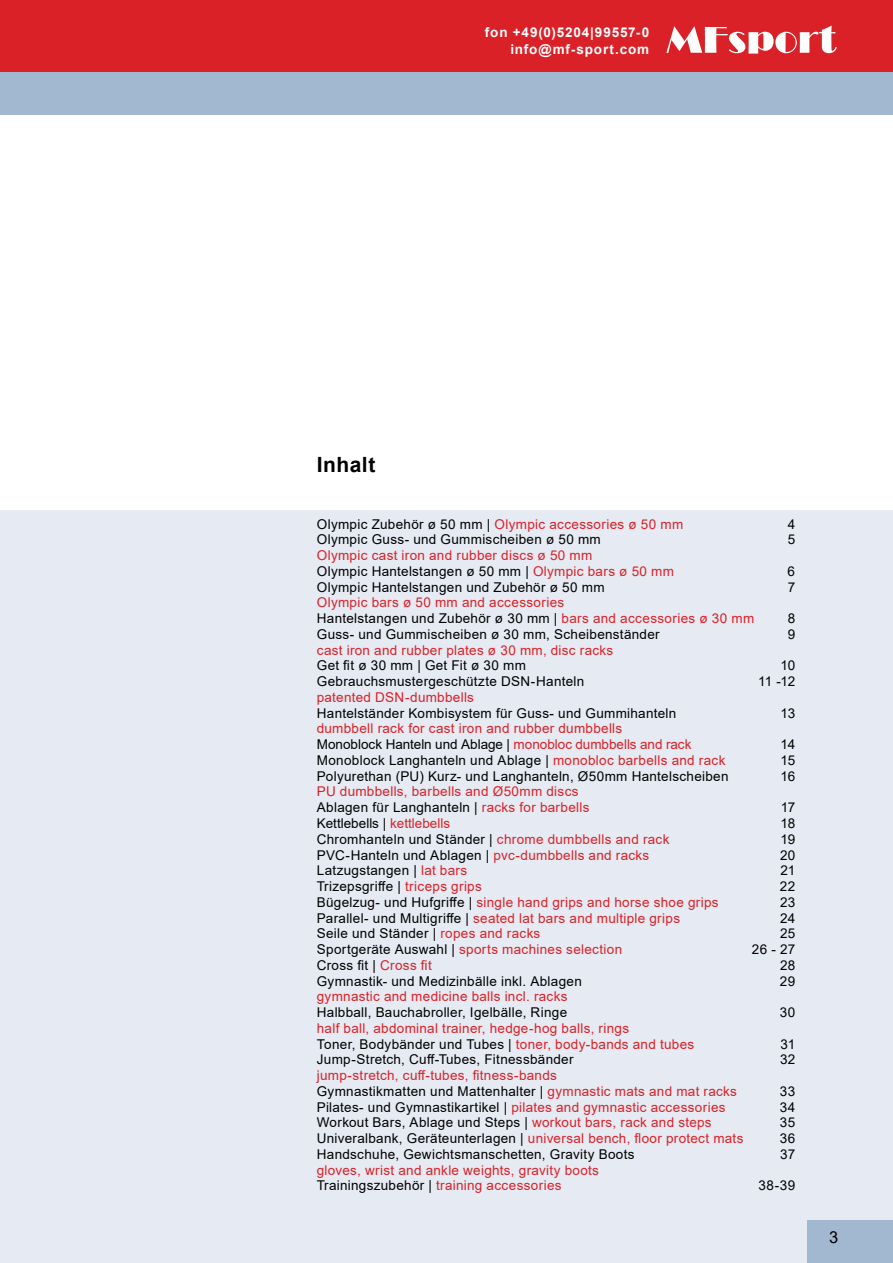
<style>
.page{position:relative;width:893px;height:1263px;background:#fff}
.page>*{position:absolute;margin:0;border:0;box-sizing:border-box;transform-origin:0 0}
.t1{font:700 21px "Arial";letter-spacing:.025em;color:#000}
.t2{font:16.5px "Arial";color:#000}
.t3{font:13.5px/15.8px "Arial";letter-spacing:.02em;color:#da2128}
.t4{font:13.5px "Arial";letter-spacing:.02em;color:#000}
.t5{font:700 13.5px/16.5px "Arial";letter-spacing:.065em;color:#fff;text-align:right}
.t6{font:13.5px "Arial";color:#000}
.s1{color:#000}
.s2{color:#da2128}
</style>
<div class="page">
<div style="left:0;top:0;width:893px;height:72px;background:#da2128"></div>
<svg style="left:667px;top:26px;width:170px;height:28px"></svg>
<div style="left:0;top:72px;width:893px;height:43px;background:#a2b7d0"></div>
<div style="left:0;top:510px;width:893px;height:753px;background:#e6eaf2"></div>
<div style="left:808px;top:1220px;width:85px;height:43px;background:#a2b7d0"></div>
<p class="t5" style="left:485px;top:25px;width:166px">fon +49(0)5204|99557-0 info@mf-sport.com</p>
<h1 class="t1" style="left:317px;top:450px;width:60px">Inhalt</h1>
<p class="t3" style="left:317px;top:516px;width:368px"><span class="s1">Olympic Zubehör ø 50 mm |</span> Olympic accessories ø 50 mm</p>
<p class="t4" style="left:788px;top:515px;width:9px">4</p>
<p class="t4" style="left:317px;top:530px;width:286px">Olympic Guss- und Gummischeiben ø 50 mm</p>
<p class="t4" style="left:788px;top:530px;width:9px">5</p>
<p class="t3" style="left:317px;top:547px;width:359px">Olympic cast iron and rubber discs ø 50 mm<br><span class="s1">Olympic Hantelstangen ø 50 mm |</span> Olympic bars ø 50 mm</p>
<p class="t4" style="left:788px;top:562px;width:9px">6</p>
<p class="t4" style="left:317px;top:578px;width:289px">Olympic Hantelstangen und Zubehör ø 50 mm</p>
<p class="t4" style="left:788px;top:578px;width:9px">7</p>
<p class="t3" style="left:317px;top:595px;width:439px">Olympic bars ø 50 mm and accessories<br><span class="s1">Hantelstangen und Zubehör ø 30 mm |</span> bars and accessories ø 30 mm</p>
<p class="t4" style="left:788px;top:609px;width:9px">8</p>
<p class="t4" style="left:317px;top:625px;width:344px">Guss- und Gummischeiben ø 30 mm, Scheibenständer</p>
<p class="t4" style="left:788px;top:625px;width:9px">9</p>
<p class="t3" style="left:317px;top:642px;width:298px">cast iron and rubber plates ø 30 mm, disc racks</p>
<p class="t4" style="left:317px;top:656px;width:211px">Get fit ø 30 mm | Get Fit ø 30 mm</p>
<p class="t4" style="left:780px;top:656px;width:16px">10</p>
<p class="t4" style="left:317px;top:672px;width:269px">Gebrauchsmustergeschützte DSN-Hanteln</p>
<p class="t4" style="left:758px;top:672px;width:39px">11 -12</p>
<p class="t3" style="left:317px;top:689px;width:159px">patented DSN-dumbbells</p>
<p class="t4" style="left:317px;top:704px;width:361px">Hantelständer Kombisystem für Guss- und Gummihanteln</p>
<p class="t4" style="left:781px;top:704px;width:16px">13</p>
<p class="t3" style="left:317px;top:721px;width:376px">dumbbell rack for cast iron and rubber dumbbells<br><span class="s1">Monoblock Hanteln und Ablage |</span> monobloc dumbbells and rack</p>
<p class="t4" style="left:781px;top:735px;width:16px">14</p>
<p class="t4" style="left:317px;top:751px;width:410px">Monoblock Langhanteln und Ablage | <span class="s2">monobloc barbells and rack</span></p>
<p class="t4" style="left:781px;top:751px;width:16px">15</p>
<p class="t4" style="left:317px;top:767px;width:413px">Polyurethan (PU) Kurz- und Langhanteln, Ø50mm Hantelscheiben</p>
<p class="t4" style="left:780px;top:767px;width:16px">16</p>
<p class="t3" style="left:317px;top:784px;width:274px">PU dumbbells, barbells and Ø50mm discs<br><span class="s1">Ablagen für Langhanteln |</span> racks for barbells</p>
<p class="t4" style="left:781px;top:798px;width:16px">17</p>
<p class="t6" style="left:317px;top:814px;width:135px">Kettlebells | <span class="s2">kettlebells</span></p>
<p class="t4" style="left:780px;top:814px;width:17px">18</p>
<p class="t4" style="left:317px;top:830px;width:354px">Chromhanteln und Ständer | <span class="s2">chrome dumbbells and rack</span></p>
<p class="t4" style="left:780px;top:830px;width:16px">19</p>
<p class="t4" style="left:317px;top:845px;width:334px">PVC-Hanteln und Ablagen | <span class="s2">pvc-dumbbells and racks</span></p>
<p class="t4" style="left:780px;top:845px;width:17px">20</p>
<p class="t4" style="left:317px;top:861px;width:152px">Latzugstangen | <span class="s2">lat bars</span></p>
<p class="t4" style="left:780px;top:861px;width:16px">21</p>
<p class="t4" style="left:317px;top:877px;width:167px">Trizepsgriffe | <span class="s2">triceps grips</span></p>
<p class="t4" style="left:780px;top:877px;width:17px">22</p>
<p class="t3" style="left:317px;top:894px;width:403px"><span class="s1">Bügelzug- und Hufgriffe |</span> single hand grips and horse shoe grips</p>
<p class="t4" style="left:780px;top:893px;width:17px">23</p>
<p class="t3" style="left:317px;top:910px;width:365px"><span class="s1">Parallel- und Multigriffe |</span> seated lat bars and multiple grips</p>
<p class="t4" style="left:780px;top:908px;width:17px">24</p>
<p class="t4" style="left:317px;top:924px;width:225px">Seile und Ständer | <span class="s2">ropes and racks</span></p>
<p class="t4" style="left:780px;top:924px;width:17px">25</p>
<p class="t3" style="left:317px;top:941px;width:307px"><span class="s1">Sportgeräte Auswahl |</span> sports machines selection</p>
<p class="t4" style="left:752px;top:940px;width:45px">26 - 27</p>
<p class="t4" style="left:317px;top:956px;width:116px">Cross fit | <span class="s2">Cross fit</span></p>
<p class="t4" style="left:780px;top:956px;width:17px">28</p>
<p class="t4" style="left:317px;top:971px;width:267px">Gymnastik- und Medizinbälle inkl. Ablagen</p>
<p class="t4" style="left:780px;top:971px;width:17px">29</p>
<p class="t3" style="left:317px;top:989px;width:252px">gymnastic and medicine balls incl. racks</p>
<p class="t4" style="left:317px;top:1003px;width:252px">Halbball, Bauchabroller, Igelbälle, Ringe</p>
<p class="t4" style="left:780px;top:1003px;width:17px">30</p>
<p class="t3" style="left:317px;top:1020px;width:379px">half ball, abdominal trainer, hedge-hog balls, rings<br><span class="s1">Toner, Bodybänder und Tubes |</span> toner, body-bands and tubes</p>
<p class="t4" style="left:780px;top:1034px;width:16px">31</p>
<p class="t4" style="left:317px;top:1050px;width:258px">Jump-Stretch, Cuff-Tubes, Fitnessbänder</p>
<p class="t4" style="left:780px;top:1050px;width:17px">32</p>
<p class="t3" style="left:317px;top:1067px;width:422px">jump-stretch, cuff-tubes, fitness-bands<br><span class="s1">Gymnastikmatten und Mattenhalter |</span> gymnastic mats and mat racks</p>
<p class="t4" style="left:780px;top:1082px;width:17px">33</p>
<p class="t3" style="left:317px;top:1099px;width:410px"><span class="s1">Pilates- und Gymnastikartikel |</span> pilates and gymnastic accessories</p>
<p class="t4" style="left:780px;top:1097px;width:17px">34</p>
<p class="t4" style="left:317px;top:1113px;width:396px">Workout Bars, Ablage und Steps | <span class="s2">workout bars, rack and steps</span></p>
<p class="t4" style="left:780px;top:1113px;width:17px">35</p>
<p class="t3" style="left:317px;top:1130px;width:428px"><span class="s1">Univeralbank, Geräteunterlagen |</span> universal bench, floor protect mats</p>
<p class="t4" style="left:780px;top:1129px;width:17px">36</p>
<p class="t4" style="left:317px;top:1145px;width:319px">Handschuhe, Gewichtsmanschetten, Gravity Boots</p>
<p class="t4" style="left:780px;top:1145px;width:17px">37</p>
<p class="t3" style="left:317px;top:1162px;width:284px">gloves, wrist and ankle weights, gravity boots<br><span class="s1">Trainingszubehör |</span> training accessories</p>
<p class="t4" style="left:759px;top:1176px;width:38px">38-39</p>
<p class="t2" style="left:829px;top:1226px;width:11px">3</p>
</div>
